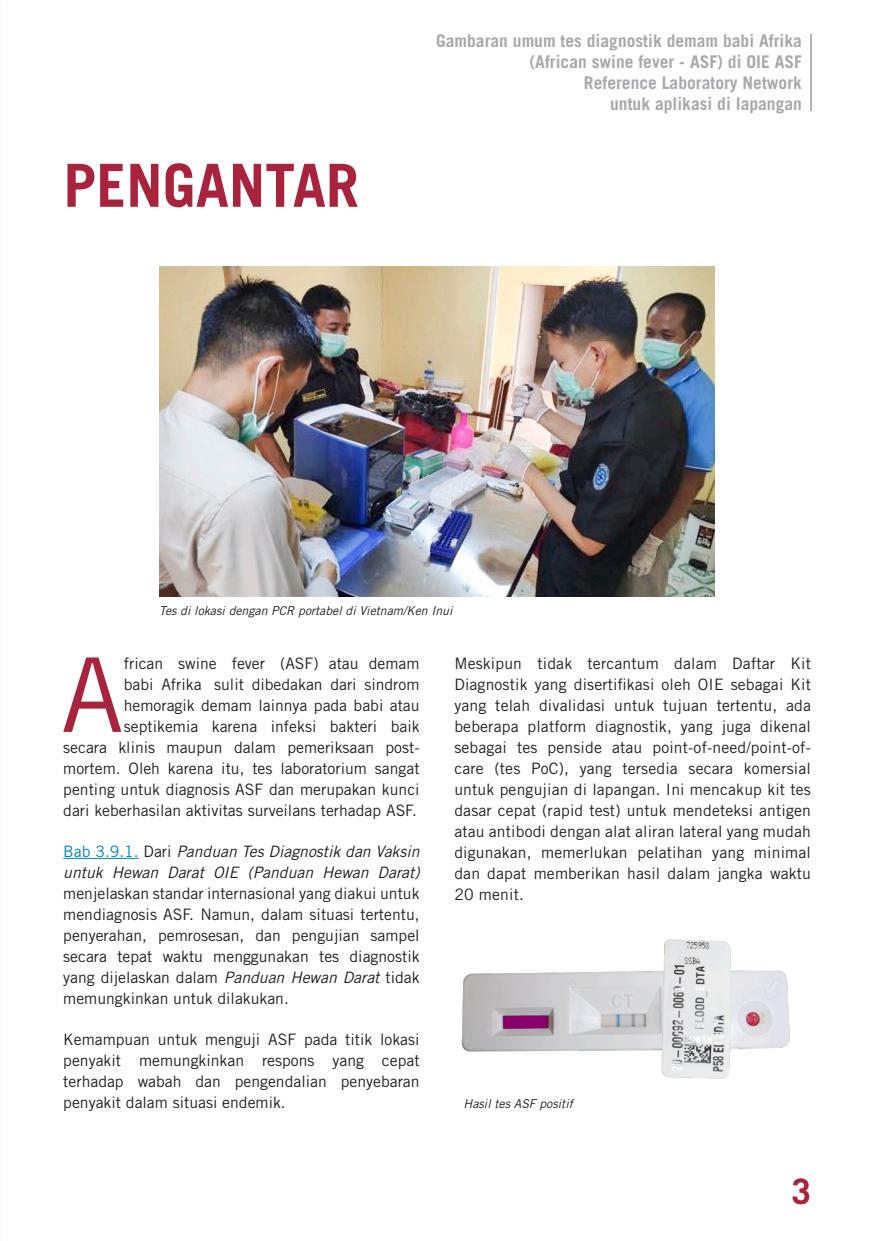
<style>
.page{position:relative;width:874px;height:1241px;background:#fff}
.page>*{position:absolute;margin:0;border:0;box-sizing:border-box;transform-origin:0 0}
.Body_Text{font:103.08px "Trade Gothic LT Std";color:#a9233d}
.t1{font:700 59.5px "Trade Gothic LT Std";color:#a9233d}
.t2{font:700 35px "Trade Gothic LT Std";color:#a9233d}
.t3{font:700 17.5px/21px "Trade Gothic LT Std";color:#a8a9ad;text-align:right}
.Body_Text-2{font:15.75px/21px "Trade Gothic LT Std";color:#231f20;text-align:justify}
.t4{font:italic 12.25px "Trade Gothic LT Std";color:#231f20}
.s1{color:#0084c1}
.s2{font-style:italic}
</style>
<div class="page">
<hr style="left:809px;top:34px;width:2px;height:77px;background:#a8a9ad">
<img style="left:461px;top:939px;width:329px;height:140px">
<hr style="left:63px;top:857px;width:76px;height:1px;background:#0084c1">
<img style="left:159px;top:266px;width:555px;height:330px">
<p class="t1" style="left:63px;top:149px;width:297px">PENGANTAR</p>
<p class="t3" style="left:436px;top:30px;width:367px">Gambaran umum tes diagnostik demam babi Afrika (African swine fever - ASF) di OIE ASF<br>Reference Laboratory Network<br>untuk aplikasi di lapangan</p>
<p class="t4" style="left:159px;top:603px;width:294px">Tes di lokasi dengan PCR portabel di Vietnam/Ken Inui</p>
<p class="Body_Text-2" style="left:63px;top:652px;width:357px;text-align:right">frican swine fever (ASF) atau demam<br>babi Afrika sulit dibedakan dari sindrom hemoragik demam lainnya pada babi atau septikemia karena infeksi bakteri baik<br>secara klinis maupun dalam pemeriksaan post&shy;mortem. Oleh karena itu, tes laboratorium sangat penting untuk diagnosis ASF dan merupakan kunci dari keberhasilan aktivitas surveilans terhadap ASF.</p>
<p class="Body_Text-2" style="left:63px;top:840px;width:357px"><span class="s1">Bab 3.9.1.</span> Dari <span class="s2">Panduan Tes Diagnostik dan Vaksin untuk Hewan Darat OIE (Panduan Hewan Darat) </span>menjelaskan standar internasional yang diakui untuk mendiagnosis ASF. Namun, dalam situasi tertentu, penyerahan, pemrosesan, dan pengujian sampel secara tepat waktu menggunakan tes diagnostik yang dijelaskan dalam <span class="s2">Panduan Hewan Darat</span> tidak memungkinkan untuk dilakukan.</p>
<p class="Body_Text-2" style="left:63px;top:1028px;width:357px">Kemampuan untuk menguji ASF pada titik lokasi penyakit memungkinkan respons yang cepat terhadap wabah dan pengendalian penyebaran penyakit dalam situasi endemik.</p>
<p class="Body_Text" style="left:61px;top:632px;width:64px">A</p>
<p class="Body_Text-2" style="left:454px;top:652px;width:358px">Meskipun tidak tercantum dalam Daftar Kit Diagnostik yang disertifikasi oleh OIE sebagai Kit yang telah divalidasi untuk tujuan tertentu, ada beberapa platform diagnostik, yang juga dikenal sebagai tes penside atau point-of-need/point-of&shy;care (tes PoC), yang tersedia secara komersial untuk pengujian di lapangan. Ini mencakup kit tes dasar cepat (rapid test) untuk mendeteksi antigen atau antibodi dengan alat aliran lateral yang mudah digunakan, memerlukan pelatihan yang minimal dan dapat memberikan hasil dalam jangka waktu 20 menit.</p>
<p class="t4" style="left:463px;top:1095px;width:111px">Hasil tes ASF positif</p>
<h3 class="t2" style="left:791px;top:1169px;width:21px">3</h3>
</div>
